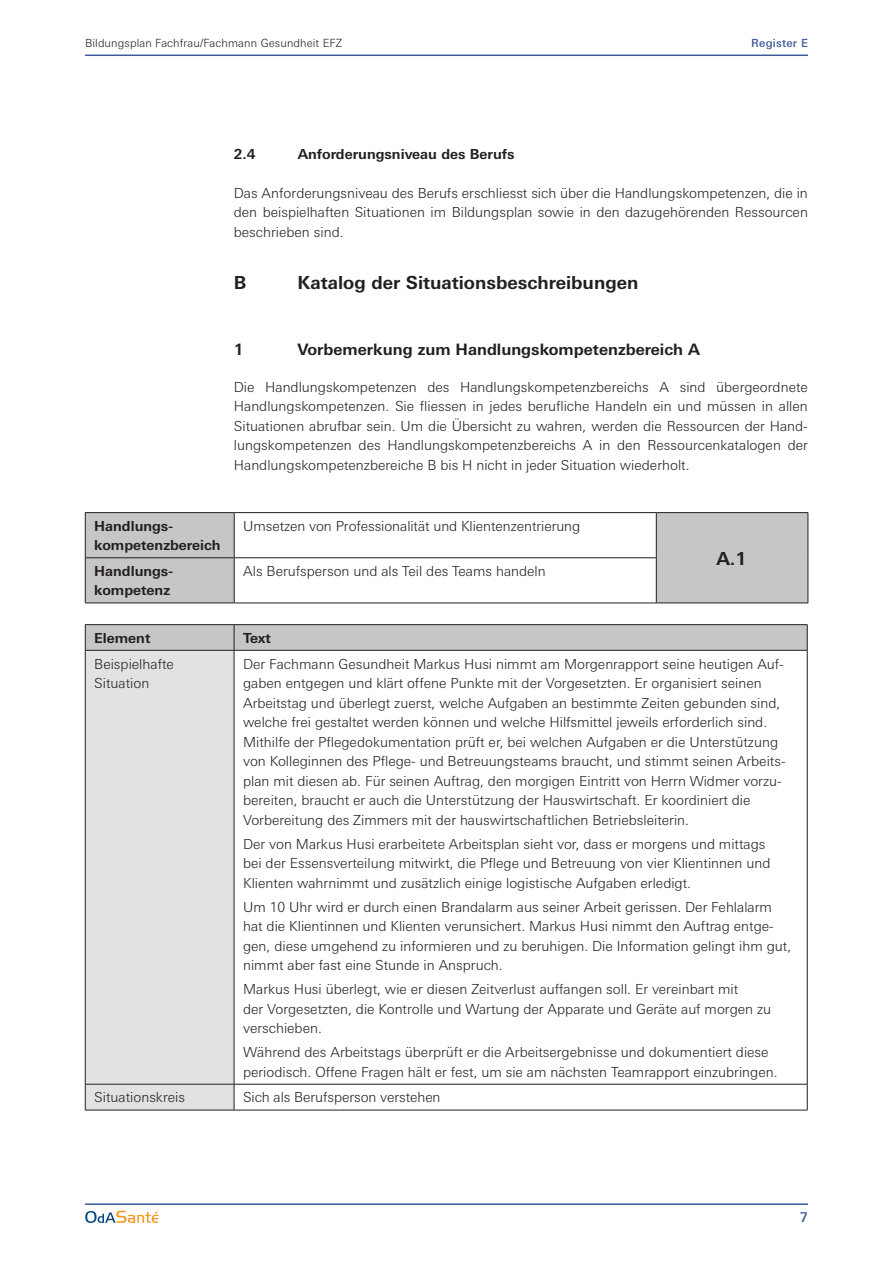
<style>
.page{position:relative;width:893px;height:1263px;background:#fff}
.page>*{position:absolute;margin:0;border:0;box-sizing:border-box;transform-origin:0 0}
.t1{font:700 18px "LT Univers Basic";color:#231f20}
.t2{font:700 15.75px "LT Univers Basic";color:#231f20}
.t3{font:300 13.8px/19.5px "LT Univers Basic";color:#231f20}
.t4{font:700 13.8px/19.5px "LT Univers Basic";color:#231f20}
.t5{font:500 13.5px "LT Univers Basic";color:#3b589a}
.t6{font:300 11.25px "LT Univers Basic";letter-spacing:.01em;color:#231f20}
.t7{font:500 11.25px "LT Univers Basic";letter-spacing:.02em;color:#3b589a}
</style>
<div class="page">
<hr style="left:85px;top:55px;width:723px;height:1px;background:#3b589a">
<hr style="left:85px;top:1203px;width:723px;height:2px;background:#3b589a">
<svg style="left:85px;top:1211px;width:73px;height:12px"></svg>
<svg style="left:86px;top:513px;width:722px;height:90px"></svg>
<hr style="left:85px;top:557px;width:149px;height:1px;background:#231f20">
<hr style="left:234px;top:557px;width:422px;height:1px;background:#231f20">
<hr style="left:234px;top:512px;width:422px;height:1px;background:#231f20">
<hr style="left:234px;top:603px;width:422px;height:1px;background:#231f20">
<hr style="left:85px;top:512px;width:149px;height:1px;background:#231f20">
<hr style="left:85px;top:513px;width:1px;height:44px;background:#231f20">
<hr style="left:234px;top:513px;width:1px;height:44px;background:#231f20">
<hr style="left:85px;top:558px;width:1px;height:45px;background:#231f20">
<hr style="left:234px;top:558px;width:1px;height:45px;background:#231f20">
<hr style="left:85px;top:603px;width:149px;height:1px;background:#231f20">
<hr style="left:656px;top:512px;width:152px;height:1px;background:#231f20">
<hr style="left:656px;top:513px;width:1px;height:44px;background:#231f20">
<hr style="left:808px;top:513px;width:1px;height:45px;background:#231f20">
<hr style="left:656px;top:558px;width:1px;height:45px;background:#231f20">
<hr style="left:808px;top:558px;width:1px;height:45px;background:#231f20">
<hr style="left:656px;top:603px;width:152px;height:1px;background:#231f20">
<div style="left:86px;top:651px;width:148px;height:459px;background:#e2e2e1"></div>
<hr style="left:234px;top:1084px;width:573px;height:1px;background:#231f20">
<hr style="left:85px;top:1110px;width:149px;height:1px;background:#231f20">
<hr style="left:234px;top:1110px;width:573px;height:1px;background:#231f20">
<hr style="left:807px;top:650px;width:1px;height:434px;background:#231f20">
<svg style="left:807px;top:1084px;width:1px;height:26px"></svg>
<svg style="left:85px;top:1085px;width:1px;height:25px"></svg>
<svg style="left:234px;top:1084px;width:1px;height:26px"></svg>
<hr style="left:85px;top:650px;width:1px;height:434px;background:#231f20">
<hr style="left:234px;top:650px;width:1px;height:434px;background:#231f20">
<hr style="left:85px;top:1084px;width:149px;height:1px;background:#231f20">
<hr style="left:85px;top:624px;width:149px;height:1px;background:#231f20">
<hr style="left:234px;top:624px;width:573px;height:1px;background:#231f20">
<svg style="left:85px;top:625px;width:723px;height:25px;background:#c3c3c4"></svg>
<hr style="left:85px;top:650px;width:149px;height:1px;background:#231f20">
<hr style="left:234px;top:650px;width:573px;height:1px;background:#231f20">
<p class="t6" style="left:85px;top:36px;width:259px">Bildungsplan Fachfrau/Fachmann Gesundheit EFZ</p>
<p class="t7" style="left:751px;top:36px;width:58px">Register E</p>
<p class="t4" style="left:234px;top:145px;width:23px">2.4</p>
<p class="t4" style="left:298px;top:145px;width:219px">Anforderungsniveau des Berufs</p>
<p class="t3" style="left:234px;top:183px;width:576px;text-align:justify">Das Anforderungsniveau des Berufs erschliesst sich über die Handlungskompetenzen, die in den beispielhaften Situationen im Bildungsplan sowie in den dazugehörenden Ressourcen beschrieben sind.</p>
<p class="t1" style="left:234px;top:272px;width:14px">B</p>
<p class="t1" style="left:298px;top:272px;width:342px">Katalog der Situationsbeschreibungen</p>
<p class="t2" style="left:234px;top:339px;width:11px">1</p>
<p class="t2" style="left:298px;top:339px;width:404px">Vorbemerkung zum Handlungskompetenzbereich A</p>
<p class="t3" style="left:234px;top:377px;width:576px;text-align:justify">Die Handlungskompetenzen des Handlungskompetenzbereichs A sind übergeordnete Handlungskompetenzen. Sie fliessen in jedes berufliche Handeln ein und müssen in allen Situationen abrufbar sein. Um die Übersicht zu wahren, werden die Ressourcen der Hand&shy;lungskompetenzen des Handlungskompetenzbereichs A in den Ressourcenkatalogen der Handlungskompetenzbereiche B bis H nicht in jeder Situation wiederholt.</p>
<p class="t4" style="left:94px;top:516px;width:128px">Handlungs&shy;kompetenzbereich</p>
<p class="t3" style="left:243px;top:516px;width:339px">Umsetzen von Professionalität und Klientenzentrierung</p>
<p class="t1" style="left:716px;top:547px;width:32px">A.1</p>
<p class="t4" style="left:94px;top:561px;width:80px">Handlungs&shy;kompetenz</p>
<p class="t3" style="left:243px;top:561px;width:304px">Als Berufsperson und als Teil des Teams handeln</p>
<p class="t4" style="left:94px;top:628px;width:58px">Element</p>
<p class="t4" style="left:243px;top:628px;width:29px">Text</p>
<p class="t3" style="left:94px;top:654px;width:81px">Beispielhafte<br>Situation</p>
<p class="t3" style="left:243px;top:654px;width:543px">Der Fachmann Gesundheit Markus Husi nimmt am Morgenrapport seine heutigen Auf&shy;gaben entgegen und klärt offene Punkte mit der Vorgesetzten. Er organisiert seinen Arbeitstag und überlegt zuerst, welche Aufgaben an bestimmte Zeiten gebunden sind, welche frei gestaltet werden können und welche Hilfsmittel jeweils erforderlich sind.<br>Mithilfe der Pflegedokumentation prüft er, bei welchen Aufgaben er die Unterstützung von Kolleginnen des Pflege- und Betreuungsteams braucht, und stimmt seinen Arbeits&shy;plan mit diesen ab. Für seinen Auftrag, den morgigen Eintritt von Herrn Widmer vorzu&shy;bereiten, braucht er auch die Unterstützung der Hauswirtschaft. Er koordiniert die Vorbereitung des Zimmers mit der hauswirtschaftlichen Betriebsleiterin.</p>
<p class="t3" style="left:243px;top:834px;width:529px">Der von Markus Husi erarbeitete Arbeitsplan sieht vor, dass er morgens und mittags bei der Essensverteilung mitwirkt, die Pflege und Betreuung von vier Klientinnen und<br>Klienten wahrnimmt und zusätzlich einige logistische Aufgaben erledigt.</p>
<p class="t3" style="left:243px;top:897px;width:550px">Um 10 Uhr wird er durch einen Brandalarm aus seiner Arbeit gerissen. Der Fehlalarm hat die Klientinnen und Klienten verunsichert. Markus Husi nimmt den Auftrag entge&shy;gen, diese umgehend zu informieren und zu beruhigen. Die Information gelingt ihm gut, nimmt aber fast eine Stunde in Anspruch.</p>
<p class="t3" style="left:243px;top:979px;width:530px">Markus Husi überlegt, wie er diesen Zeitverlust auffangen soll. Er vereinbart mit<br>der Vorgesetzten, die Kontrolle und Wartung der Apparate und Geräte auf morgen zu verschieben.</p>
<p class="t3" style="left:243px;top:1042px;width:536px">Während des Arbeitstags überprüft er die Arbeitsergebnisse und dokumentiert diese periodisch. Offene Fragen hält er fest, um sie am nächsten Teamrapport einzubringen.</p>
<p class="t3" style="left:94px;top:1088px;width:92px">Situationskreis</p>
<p class="t3" style="left:243px;top:1088px;width:199px">Sich als Berufsperson verstehen</p>
<p class="t5" style="left:800px;top:1209px;width:10px">7</p>
</div>
